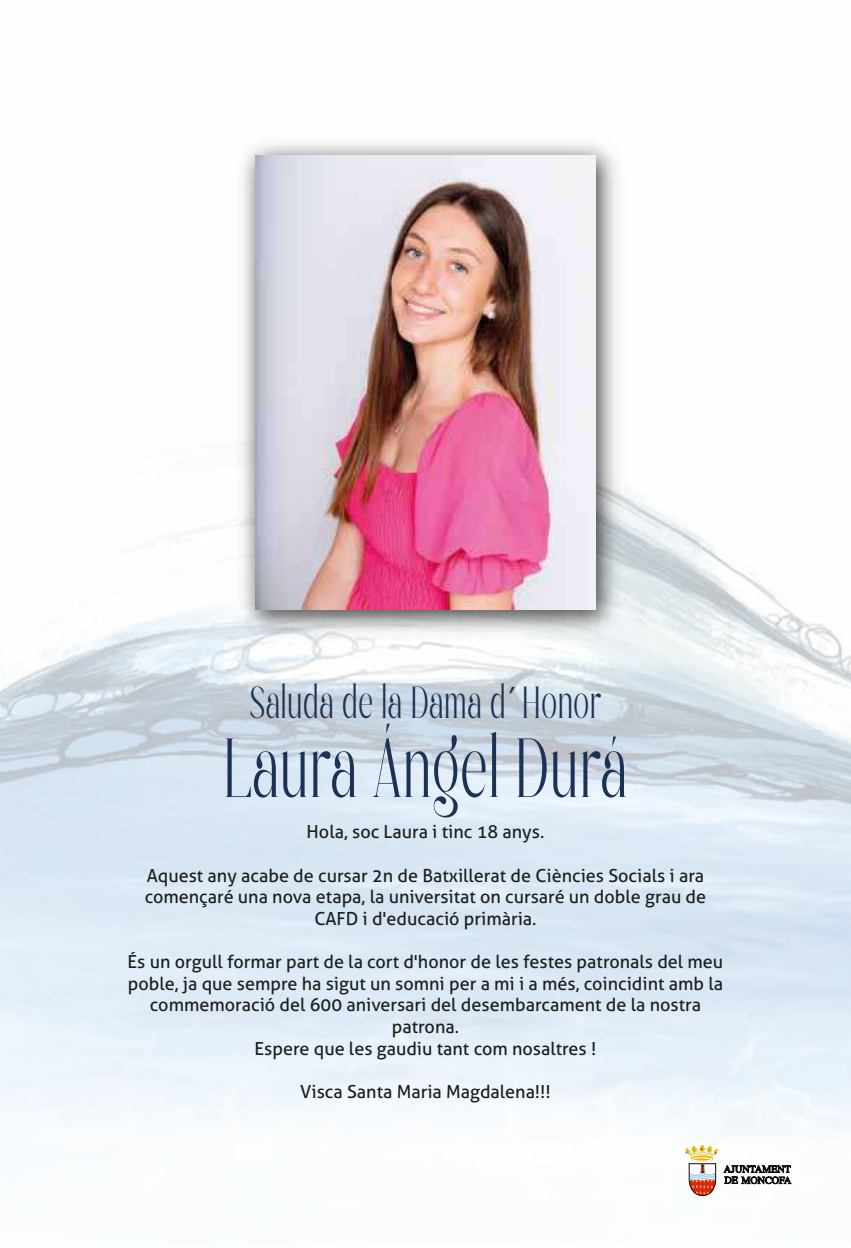
<style>
.page{position:relative;width:851px;height:1248px;background:#fff}
.page>*{position:absolute;margin:0;border:0;box-sizing:border-box;transform-origin:0 0}
.t1{font:83.6px "Jenifer";color:#1b3255;scale:.69 1}
.t2{font:44.8px "Jenifer";color:#1b3255;scale:.69 1}
.t3{font:18px/21.6px "Aller";color:#1d1d1b;text-align:center}
.s1{font-family:"Myriad Pro"}
</style>
<div class="page">
<img style="left:0;top:498px;width:850px;height:699px">
<img style="left:228px;top:144px;width:402px;height:502px">
<img style="left:255px;top:155px;width:340px;height:454px">
<svg style="left:684px;top:1144px;width:107px;height:51px"></svg>
<h2 class="t2" style="left:249px;top:678px;width:512px">Saluda de la Dama d<span class="s1">´</span> Honor</h2>
<h1 class="t1" style="left:223px;top:722px;width:587px">Laura Ángel Durá</h1>
<p class="t3" style="left:306px;top:821px;width:239px">Hola, soc Laura i tinc 18 anys.</p>
<p class="t3" style="left:145px;top:864px;width:563px">Aquest any acabe de cursar 2n de Batxillerat de Ciències Socials i ara començaré una nova etapa, la universitat on cursaré un doble grau de<br>CAFD i d'educació primària.</p>
<p class="t3" style="left:128px;top:950px;width:597px">És un orgull formar part de la cort d'honor de les festes patronals del meu poble, ja que sempre ha sigut un somni per a mi i a més, coincidint amb la commemoració del 600 aniversari del desembarcament de la nostra patrona.<br>Espere que les gaudiu tant com nosaltres !</p>
<p class="t3" style="left:300px;top:1080px;width:252px">Visca Santa Maria Magdalena!!!</p>
</div>
